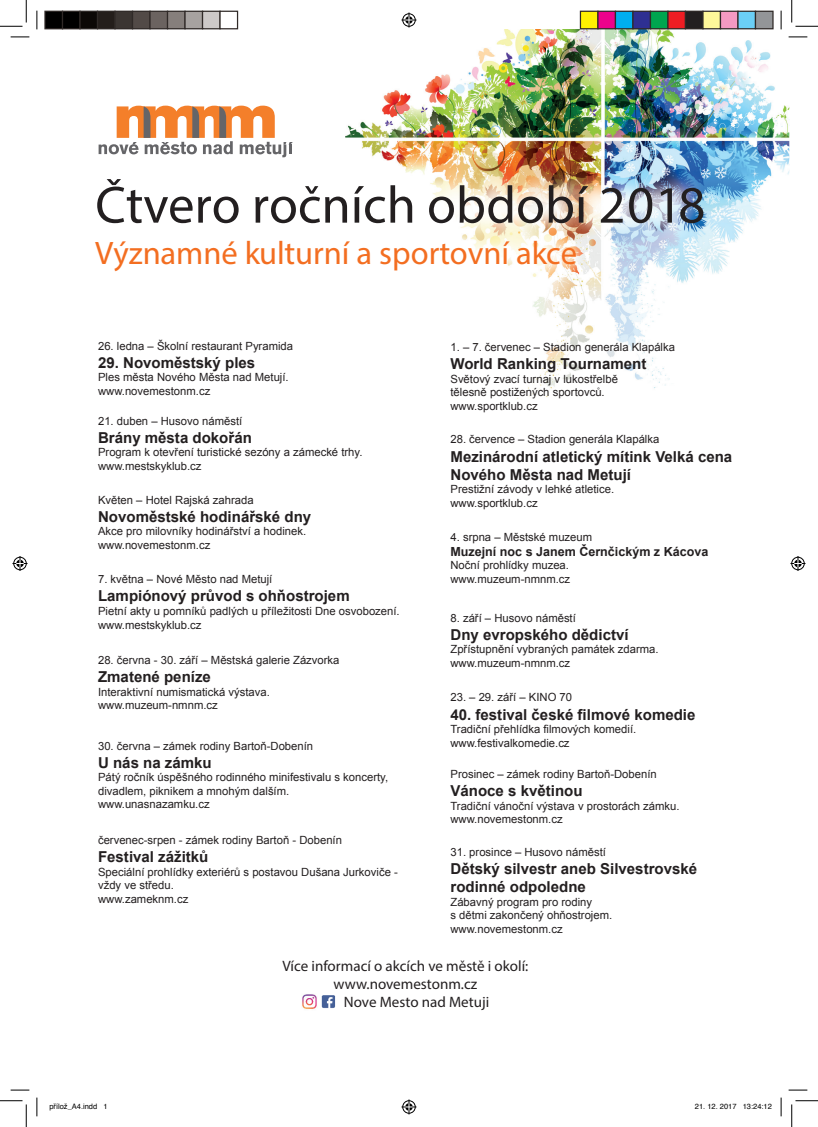
<style>
.page{position:relative;width:818px;height:1127px;background:#fff}
.page>*{position:absolute;margin:0;border:0;box-sizing:border-box;transform-origin:0 0}
.t1{font:700 52.62px "Biblon ITC";color:#231f20}
.t2{font:700 32.62px "Biblon ITC";color:#f36e21}
.t3{font:700 15px/18px "Arial";color:#231f20}
.t4{font:15px "Myriad Pro";color:#231f20}
.t5{font:700 12.5px "Arial";color:#231f20}
.t6{font:11.25px/13.5px "Arial";color:#231f20}
.t7{font:7.5px "Helvetica";color:#000}
</style>
<div class="page">
<img style="left:345px;top:29px;width:444px;height:370px">
<img style="left:282px;top:157px;width:424px;height:133px">
<svg style="left:99px;top:106px;width:194px;height:51px"></svg>
<img style="left:302px;top:994px;width:33px;height:15px">
<img style="left:322px;top:996px;width:14px;height:13px">
<svg style="left:319px;top:994px;width:1px;height:15px"></svg>
<svg style="left:11px;top:36px;width:18px;height:2px"></svg>
<svg style="left:788px;top:36px;width:19px;height:2px"></svg>
<svg style="left:11px;top:1089px;width:18px;height:1px"></svg>
<svg style="left:788px;top:1089px;width:19px;height:1px"></svg>
<svg style="left:36px;top:11px;width:2px;height:18px"></svg>
<svg style="left:36px;top:1097px;width:2px;height:18px"></svg>
<svg style="left:780px;top:11px;width:2px;height:18px"></svg>
<svg style="left:780px;top:1097px;width:2px;height:18px"></svg>
<svg style="left:0;top:0;width:27px;height:27px"></svg>
<svg style="left:0;top:1100px;width:27px;height:26px"></svg>
<svg style="left:791px;top:0;width:27px;height:27px"></svg>
<svg style="left:791px;top:1100px;width:27px;height:26px"></svg>
<svg style="left:401px;top:13px;width:15px;height:15px"></svg>
<svg style="left:401px;top:1099px;width:15px;height:15px"></svg>
<svg style="left:13px;top:556px;width:15px;height:15px"></svg>
<svg style="left:790px;top:556px;width:15px;height:15px"></svg>
<div style="left:45px;top:11px;width:18px;height:18px;background:#000"></div>
<div style="left:44px;top:11px;width:19px;height:18px;border:1px solid #302a28"></div>
<div style="left:63px;top:11px;width:17px;height:18px;background:#000"></div>
<div style="left:62px;top:11px;width:19px;height:18px;border:1px solid #302a28"></div>
<div style="left:80px;top:11px;width:18px;height:18px;background:#0c0806"></div>
<div style="left:79px;top:11px;width:19px;height:18px;border:1px solid #302a28"></div>
<div style="left:98px;top:11px;width:17px;height:18px;background:#241e1b"></div>
<div style="left:97px;top:11px;width:19px;height:18px;border:1px solid #302a28"></div>
<div style="left:115px;top:11px;width:18px;height:18px;background:#3b3532"></div>
<div style="left:133px;top:11px;width:17px;height:18px;background:#524a47"></div>
<div style="left:132px;top:11px;width:19px;height:18px;border:1px solid #302a28"></div>
<div style="left:150px;top:11px;width:18px;height:18px;background:#6b6360"></div>
<div style="left:149px;top:11px;width:19px;height:18px;border:1px solid #302a28"></div>
<div style="left:168px;top:11px;width:17px;height:18px;background:#867f7c"></div>
<div style="left:167px;top:11px;width:19px;height:18px;border:1px solid #302a28"></div>
<div style="left:185px;top:11px;width:18px;height:18px;background:#a7a2a0"></div>
<div style="left:184px;top:11px;width:19px;height:18px;border:1px solid #302a28"></div>
<div style="left:203px;top:11px;width:17px;height:18px;background:#cdc9c8"></div>
<div style="left:202px;top:11px;width:19px;height:18px;border:1px solid #302a28"></div>
<div style="left:219px;top:11px;width:19px;height:18px;border:1px solid #302a28"></div>
<div style="left:580px;top:11px;width:18px;height:18px;background:#fff101"></div>
<div style="left:580px;top:11px;width:18px;height:18px;border:1px solid #302a28"></div>
<div style="left:598px;top:11px;width:17px;height:18px;background:#ed028c"></div>
<div style="left:597px;top:11px;width:19px;height:18px;border:1px solid #302a28"></div>
<div style="left:615px;top:11px;width:18px;height:18px;background:#00aeef"></div>
<div style="left:615px;top:11px;width:18px;height:18px;border:1px solid #302a28"></div>
<div style="left:633px;top:11px;width:17px;height:18px;background:#2e3092"></div>
<div style="left:632px;top:11px;width:19px;height:18px;border:1px solid #302a28"></div>
<div style="left:650px;top:11px;width:18px;height:18px;background:#00a54f"></div>
<div style="left:650px;top:11px;width:18px;height:18px;border:1px solid #302a28"></div>
<div style="left:668px;top:11px;width:17px;height:18px;background:#ee1d23"></div>
<div style="left:667px;top:11px;width:19px;height:18px;border:1px solid #302a28"></div>
<div style="left:685px;top:11px;width:18px;height:18px;background:#231f20"></div>
<div style="left:685px;top:11px;width:18px;height:18px;border:1px solid #302a28"></div>
<div style="left:703px;top:11px;width:17px;height:18px;background:#fff79a"></div>
<div style="left:702px;top:11px;width:19px;height:18px;border:1px solid #302a28"></div>
<div style="left:720px;top:11px;width:18px;height:18px;background:#f499c2"></div>
<div style="left:720px;top:11px;width:18px;height:18px;border:1px solid #302a28"></div>
<div style="left:738px;top:11px;width:17px;height:18px;background:#6bcff6"></div>
<div style="left:737px;top:11px;width:19px;height:18px;border:1px solid #302a28"></div>
<div style="left:755px;top:11px;width:18px;height:18px;background:#939598"></div>
<div style="left:755px;top:11px;width:18px;height:18px;border:1px solid #302a28"></div>
<h1 class="t1" style="left:95px;top:172px;width:611px">Čtvero ročních období 2018</h1>
<h2 class="t2" style="left:95px;top:233px;width:483px">Významné kulturní a sportovní akce</h2>
<p class="t6" style="left:98px;top:339px;width:197px">26. ledna – Školní restaurant Pyramida</p>
<h3 class="t3" style="left:98px;top:353px;width:159px">29. Novoměstský ples</h3>
<p class="t6" style="left:98px;top:370px;width:192px">Ples města Nového Města nad Metují. www.novemestonm.cz</p>
<p class="t6" style="left:98px;top:414px;width:146px">21. duben – Husovo náměstí</p>
<h3 class="t3" style="left:98px;top:428px;width:155px">Brány města dokořán</h3>
<p class="t6" style="left:98px;top:445px;width:266px">Program k otevření turistické sezóny a zámecké trhy. www.mestskyklub.cz</p>
<p class="t6" style="left:98px;top:493px;width:157px">Květen – Hotel Rajská zahrada</p>
<h3 class="t3" style="left:98px;top:507px;width:215px">Novoměstské hodinářské dny</h3>
<p class="t6" style="left:98px;top:524px;width:210px">Akce pro milovníky hodinářství a hodinek. www.novemestonm.cz</p>
<p class="t6" style="left:98px;top:572px;width:176px">7. května – Nové Město nad Metují</p>
<h3 class="t3" style="left:98px;top:587px;width:253px">Lampiónový průvod s ohňostrojem</h3>
<p class="t6" style="left:98px;top:604px;width:303px">Pietní akty u pomníků padlých u příležitosti Dne osvobození. www.mestskyklub.cz</p>
<p class="t6" style="left:98px;top:653px;width:243px">28. června - 30. září – Městská galerie Zázvorka</p>
<h3 class="t3" style="left:98px;top:668px;width:114px">Zmatené peníze</h3>
<p class="t6" style="left:98px;top:685px;width:173px">Interaktivní numismatická výstava. www.muzeum-nmnm.cz</p>
<p class="t6" style="left:98px;top:738px;width:217px">30. června – zámek rodiny Bartoň-Dobenín</p>
<h3 class="t3" style="left:98px;top:753px;width:115px">U nás na zámku</h3>
<p class="t6" style="left:98px;top:770px;width:292px">Pátý ročník úspěšného rodinného minifestivalu s koncerty, divadlem, piknikem a mnohým dalším. www.unasnazamku.cz</p>
<p class="t6" style="left:98px;top:833px;width:245px">červenec-srpen - zámek rodiny Bartoň - Dobenín</p>
<h3 class="t3" style="left:98px;top:847px;width:112px">Festival zážitků</h3>
<p class="t6" style="left:98px;top:864px;width:301px">Speciální prohlídky exteriérů s postavou Dušana Jurkoviče - vždy ve středu.<br>www.zameknm.cz</p>
<p class="t6" style="left:450px;top:340px;width:226px">1. – 7. červenec – Stadion generála Klapálka</p>
<h3 class="t3" style="left:450px;top:355px;width:197px">World Ranking Tournament</h3>
<p class="t6" style="left:450px;top:372px;width:169px">Světový zvací turnaj v lukostřelbě tělesně postižených sportovců. www.sportklub.cz</p>
<p class="t6" style="left:450px;top:432px;width:210px">28. července – Stadion generála Klapálka</p>
<h3 class="t3" style="left:450px;top:447px;width:283px">Mezinárodní atletický mítink Velká cena<br>Nového Města nad Metují</h3>
<p class="t6" style="left:450px;top:482px;width:165px">Prestižní závody v lehké atletice. www.sportklub.cz</p>
<p class="t6" style="left:450px;top:530px;width:143px">4. srpna – Městské muzeum</p>
<p class="t5" style="left:450px;top:542px;width:259px">Muzejní noc s Janem Černčickým z Kácova</p>
<p class="t6" style="left:450px;top:558px;width:121px">Noční prohlídky muzea. www.muzeum-nmnm.cz</p>
<p class="t6" style="left:450px;top:610px;width:127px">8. září – Husovo náměstí</p>
<h3 class="t3" style="left:450px;top:625px;width:180px">Dny evropského dědictví</h3>
<p class="t6" style="left:450px;top:642px;width:210px">Zpřístupnění vybraných památek zdarma. www.muzeum-nmnm.cz</p>
<p class="t6" style="left:450px;top:690px;width:123px">23. – 29. září – KINO 70</p>
<h3 class="t3" style="left:450px;top:705px;width:247px">40. festival české filmové komedie</h3>
<p class="t6" style="left:450px;top:722px;width:187px">Tradiční přehlídka filmových komedií. www.festivalkomedie.cz</p>
<p class="t6" style="left:450px;top:767px;width:208px">Prosinec – zámek rodiny Bartoň-Dobenín</p>
<h3 class="t3" style="left:450px;top:781px;width:134px">Vánoce s květinou</h3>
<p class="t6" style="left:450px;top:798px;width:231px">Tradiční vánoční výstava v prostorách zámku. www.novemestonm.cz</p>
<p class="t6" style="left:450px;top:844px;width:157px">31. prosince – Husovo náměstí</p>
<h3 class="t3" style="left:450px;top:859px;width:248px">Dětský silvestr aneb Silvestrovské rodinné odpoledne</h3>
<p class="t6" style="left:450px;top:894px;width:163px">Zábavný program pro rodiny<br>s dětmi zakončený ohňostrojem. www.novemestonm.cz</p>
<h3 class="t4" style="left:282px;top:956px;width:247px">Více informací o akcích ve městě i okolí:</h3>
<h3 class="t4" style="left:334px;top:974px;width:145px">www.novemestonm.cz</h3>
<h3 class="t4" style="left:344px;top:992px;width:147px">Nove Mesto nad Metuji</h3>
<p class="t7" style="left:49px;top:1100px;width:60px">přílož_A4.indd 1</p>
<p class="t7" style="left:695px;top:1100px;width:79px">21. 12. 2017 13:24:12</p>
</div>
